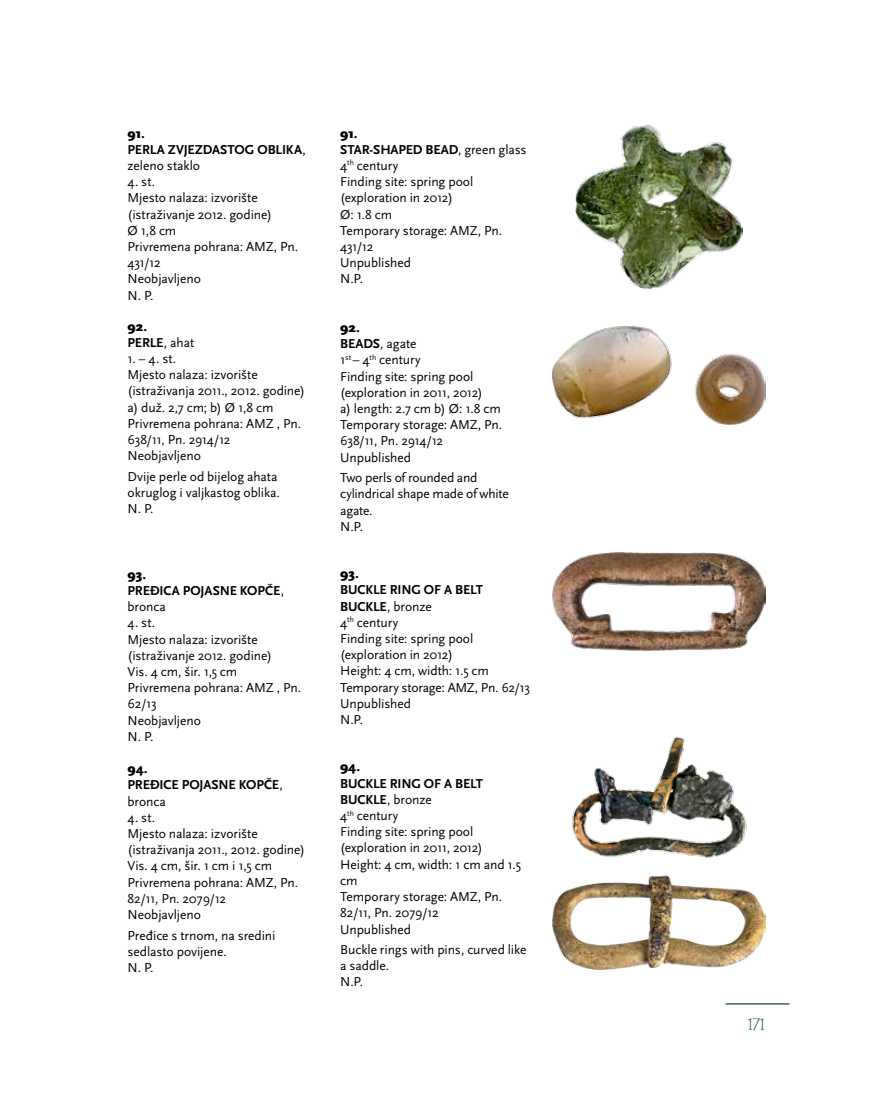
<style>
.page{position:relative;width:893px;height:1106px;background:#fff}
.page>*{position:absolute;margin:0;border:0;box-sizing:border-box;transform-origin:0 0}
.t1{font:16.5px "Carrig Display";color:#30696a;scale:.9 1}
.t2{font:13.5px/16.2px "Scala Sans Pro";letter-spacing:-.005em;color:#000}
.t3{font:700 13.5px/16.2px "Scala Sans Pro";letter-spacing:-.01em;color:#000}
.t4{font:900 13.5px "Scala Sans Pro";color:#000}
.s1{font-weight:900}
.s2{font-weight:400}
.s3{font-weight:700}
</style>
<div class="page">
<hr style="left:726px;top:1003px;width:63px;height:1px;background:#30696a">
<img style="left:553px;top:552px;width:212px;height:98px">
<img style="left:575px;top:124px;width:168px;height:164px">
<img style="left:553px;top:326px;width:212px;height:98px">
<img style="left:572px;top:737px;width:175px;height:121px">
<img style="left:553px;top:875px;width:212px;height:94px">
<p class="t3" style="left:128px;top:125px;width:180px"><span class="s1">91.<br></span>PERLA ZVJEZDASTOG OBLIKA<span class="s2">, zeleno staklo</span></p>
<p class="t2" style="left:128px;top:174px;width:172px">4. st.<br>Mjesto nalaza: izvorište (istraživanje 2012. godine)<br>Ø 1,8 cm<br>Privremena pohrana: AMZ, Pn.<br>431/12<br>Neobjavljeno<br>N. P.</p>
<p class="t3" style="left:128px;top:318px;width:68px"><span class="s1">92.<br></span>PERLE<span class="s2">, ahat</span></p>
<p class="t2" style="left:128px;top:350px;width:179px">1. – 4. st.<br>Mjesto nalaza: izvorište (istraživanja 2011., 2012. godine) a) duž. 2,7 cm; b) Ø 1,8 cm<br>Privremena pohrana: AMZ , Pn.<br>638/11, Pn. 2914/12<br>Neobjavljeno</p>
<p class="t2" style="left:128px;top:468px;width:154px">Dvije perle od bijelog ahata okruglog i valjkastog oblika.<br>N. P.</p>
<p class="t3" style="left:128px;top:566px;width:158px"><span class="s1">93.<br></span>PREĐICA POJASNE KOPČE<span class="s2">, bronca</span></p>
<p class="t2" style="left:128px;top:615px;width:175px">4. st.<br>Mjesto nalaza: izvorište (istraživanje 2012. godine)<br>Vis. 4 cm, šir. 1,5 cm<br>Privremena pohrana: AMZ , Pn.<br>62/13<br>Neobjavljeno<br>N. P.</p>
<p class="t3" style="left:128px;top:761px;width:157px"><span class="s1">94.<br></span>PREĐICE POJASNE KOPČE<span class="s2">, bronca</span></p>
<p class="t2" style="left:128px;top:809px;width:179px">4. st.<br>Mjesto nalaza: izvorište (istraživanja 2011., 2012. godine)<br>Vis. 4 cm, šir. 1 cm i 1,5 cm<br>Privremena pohrana: AMZ, Pn.<br>82/11, Pn. 2079/12<br>Neobjavljeno</p>
<p class="t2" style="left:128px;top:927px;width:149px">Pređice s trnom, na sredini sedlasto povijene.<br>N. P.</p>
<p class="t2" style="left:340px;top:125px;width:188px"><span class="s1">91.<br></span><span class="s3">STAR-SHAPED BEAD</span>, green glass<br>4<sup>th</sup> century<br>Finding site: spring pool (exploration in 2012)<br>Ø: 1.8 cm<br>Temporary storage: AMZ, Pn.<br>431/12<br>Unpublished<br>N.P.</p>
<p class="t2" style="left:340px;top:319px;width:164px"><span class="s1">92.<br></span><span class="s3">BEADS</span>, agate<br>1<sup>st</sup> – 4<sup>th</sup> century<br>Finding site: spring pool (exploration in 2011, 2012)<br>a) length: 2.7 cm b) Ø: 1.8 cm<br>Temporary storage: AMZ, Pn.<br>638/11, Pn. 2914/12<br>Unpublished</p>
<p class="t2" style="left:340px;top:469px;width:170px">Two perls of rounded and cylindrical shape made of white agate.<br>N.P.</p>
<p class="t4" style="left:340px;top:566px;width:20px">93.</p>
<p class="t2" style="left:340px;top:582px;width:191px"><span class="s3">BUCKLE RING OF A BELT<br>BUCKLE</span>, bronze<br>4<sup>th</sup> century<br>Finding site: spring pool (exploration in 2012)<br>Height: 4 cm, width: 1.5 cm<br>Temporary storage: AMZ, Pn. 62/13<br>Unpublished<br>N.P.</p>
<p class="t4" style="left:340px;top:759px;width:22px">94.</p>
<p class="t2" style="left:340px;top:775px;width:182px"><span class="s3">BUCKLE RING OF A BELT<br>BUCKLE</span>, bronze<br>4<sup>th</sup> century<br>Finding site: spring pool (exploration in 2011, 2012)<br>Height: 4 cm, width: 1 cm and 1.5 cm<br>Temporary storage: AMZ, Pn.<br>82/11, Pn. 2079/12<br>Unpublished</p>
<p class="t2" style="left:340px;top:941px;width:188px">Buckle rings with pins, curved like a saddle.<br>N.P.</p>
<p class="t1" style="left:747px;top:1015px;width:22px">171</p>
</div>
